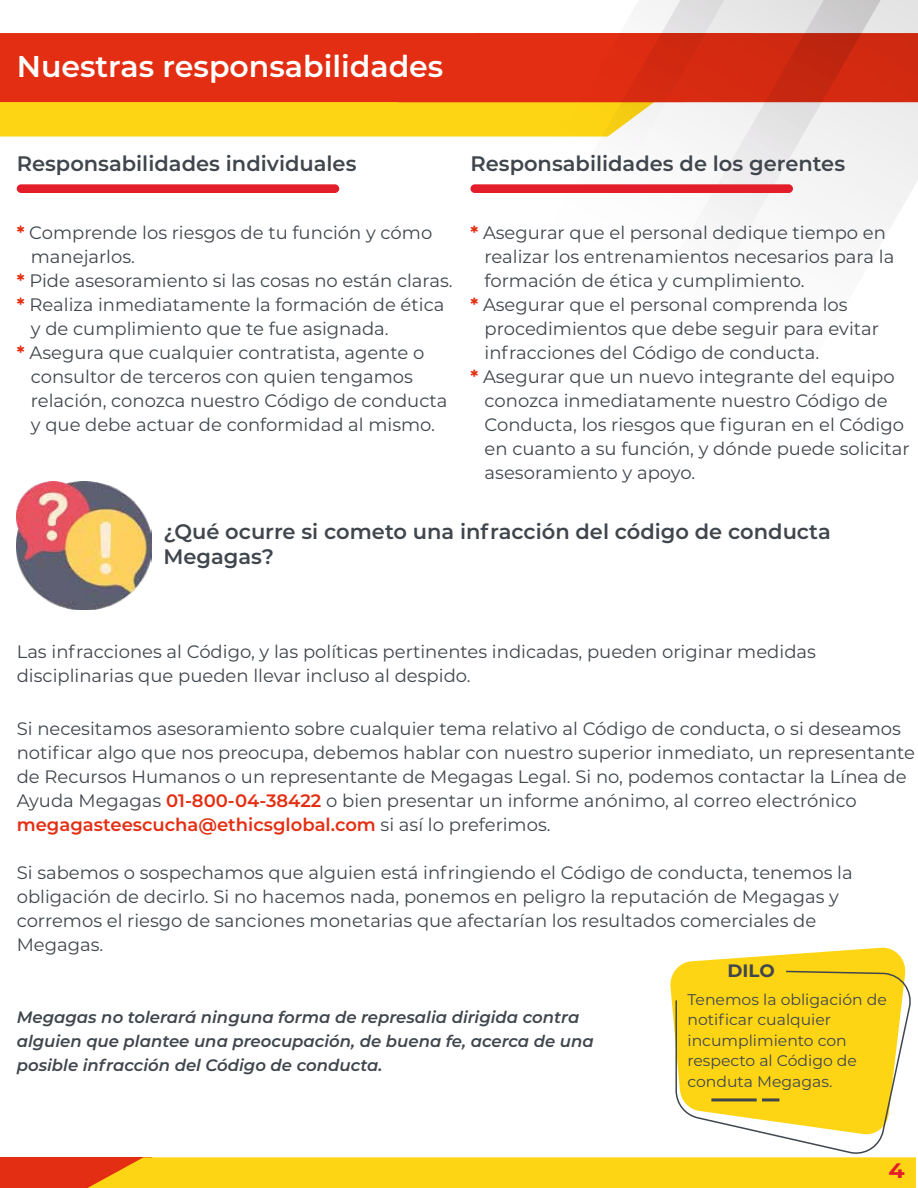
<style>
.page{position:relative;width:918px;height:1188px;background:#fff}
.page>*{position:absolute;margin:0;border:0;box-sizing:border-box;transform-origin:0 0}
.t1{font:600 30px "Montserrat";color:#fff}
.t2{font:600 21px/25.2px "Montserrat";color:#40464d}
.t3{font:700 21px "Montserrat";color:#e41d2a;scale:1.12 1}
.t4{font:18px/24px "Montserrat";color:#40464d}
.t5{font:700 18px "Montserrat";color:#40464d}
.t6{font:italic 600 16.5px/24px "Montserrat";color:#40464d}
.t7{font:15.45px/20.5px "Montserrat";color:#40464d}
.s1{font-weight:700;color:#e42e13}
.s2{font-weight:600;color:#e42e13}
</style>
<div class="page">
<div style="left:0;top:102px;width:515px;height:35px;background:#fed514"></div>
<div style="left:0;top:33px;width:515px;height:69px;background:#e42e13"></div>
<svg style="left:515px;top:33px;width:66px;height:104px;background:#ec6514"></svg>
<svg style="left:581px;top:0;width:337px;height:236px"></svg>
<div style="left:0;top:1157px;width:152px;height:31px;background:#e42e13"></div>
<div style="left:17px;top:184px;width:322px;height:9px;background:#e41d2a;border-radius:4px"></div>
<svg style="left:675px;top:947px;width:231px;height:23px;fill:#fed514"></svg>
<svg style="left:88px;top:970px;width:828px;height:218px"></svg>
<hr style="left:711px;top:1098px;width:46px;height:3px;background:#40464d">
<hr style="left:762px;top:1098px;width:17px;height:3px;background:#40464d">
<div style="left:470px;top:184px;width:323px;height:9px;background:#e41d2a;border-radius:4px"></div>
<img style="left:17px;top:481px;width:135px;height:129px">
<h1 class="t1" style="left:17px;top:45px;width:428px">Nuestras responsabilidades</h1>
<p class="t2" style="left:17px;top:150px;width:341px">Responsabilidades individuales</p>
<p class="t2" style="left:470px;top:150px;width:376px">Responsabilidades de los gerentes</p>
<p class="t4" style="left:17px;top:220px;width:417px"><span class="s1">*</span> Comprende los riesgos de tu función y cómo</p>
<p class="t4" style="left:31px;top:244px;width:106px">manejarlos.</p>
<p class="t4" style="left:17px;top:268px;width:438px"><span class="s1">*</span> Pide asesoramiento si las cosas no están claras.</p>
<p class="t4" style="left:17px;top:292px;width:429px"><span class="s1">*</span> Realiza inmediatamente la formación de ética</p>
<p class="t4" style="left:31px;top:316px;width:359px">y de cumplimiento que te fue asignada.</p>
<p class="t4" style="left:17px;top:340px;width:409px"><span class="s1">*</span> Asegura que cualquier contratista, agente o</p>
<p class="t4" style="left:31px;top:364px;width:384px">consultor de terceros con quien tengamos</p>
<p class="t4" style="left:31px;top:388px;width:418px">relación, conozca nuestro Código de conducta</p>
<p class="t4" style="left:31px;top:412px;width:406px">y que debe actuar de conformidad al mismo.</p>
<p class="t4" style="left:470px;top:220px;width:417px"><span class="s1">*</span> Asegurar que el personal dedique tiempo en</p>
<p class="t4" style="left:485px;top:244px;width:411px">realizar los entrenamientos necesarios para la</p>
<p class="t4" style="left:485px;top:268px;width:322px">formación de ética y cumplimiento.</p>
<p class="t4" style="left:470px;top:292px;width:379px"><span class="s1">*</span> Asegurar que el personal comprenda los</p>
<p class="t4" style="left:485px;top:316px;width:396px">procedimientos que debe seguir para evitar</p>
<p class="t4" style="left:485px;top:340px;width:336px">infracciones del Código de conducta.</p>
<p class="t4" style="left:470px;top:364px;width:426px"><span class="s1">*</span> Asegurar que un nuevo integrante del equipo</p>
<p class="t4" style="left:485px;top:388px;width:405px">conozca inmediatamente nuestro Código de</p>
<p class="t4" style="left:485px;top:412px;width:421px">Conducta, los riesgos que figuran en el Código</p>
<p class="t4" style="left:485px;top:436px;width:427px">en cuanto a su función, y dónde puede solicitar</p>
<p class="t4" style="left:485px;top:460px;width:212px">asesoramiento y apoyo.</p>
<p class="t2" style="left:163px;top:518px;width:669px">¿Qué ocurre si cometo una infracción del código de conducta<br>Megagas?</p>
<p class="t4" style="left:17px;top:639px;width:801px">Las infracciones al Código, y las políticas pertinentes indicadas, pueden originar medidas disciplinarias que pueden llevar incluso al despido.</p>
<p class="t4" style="left:17px;top:716px;width:900px">Si necesitamos asesoramiento sobre cualquier tema relativo al Código de conducta, o si deseamos notificar algo que nos preocupa, debemos hablar con nuestro superior inmediato, un representante de Recursos Humanos o un representante de Megagas Legal. Si no, podemos contactar la Línea de Ayuda Megagas <span class="s2">01-800-04-38422</span> o bien presentar un informe anónimo, al correo electrónico <span class="s2">megagasteescucha@ethicsglobal.com</span> si así lo preferimos.</p>
<p class="t4" style="left:17px;top:860px;width:837px">Si sabemos o sospechamos que alguien está infringiendo el Código de conducta, tenemos la obligación de decirlo. Si no hacemos nada, ponemos en peligro la reputación de Megagas y corremos el riesgo de sanciones monetarias que afectarían los resultados comerciales de Megagas.</p>
<p class="t6" style="left:17px;top:1004px;width:579px">Megagas no tolerará ninguna forma de represalia dirigida contra alguien que plantee una preocupación, de buena fe, acerca de una posible infracción del Código de conducta.</p>
<p class="t5" style="left:728px;top:958px;width:49px">DILO</p>
<p class="t7" style="left:687px;top:988px;width:201px">Tenemos la obligación de notificar cualquier incumplimiento con respecto al Código de conduta Megagas.</p>
<p class="t3" style="left:888px;top:1155px;width:16px">4</p>
</div>
